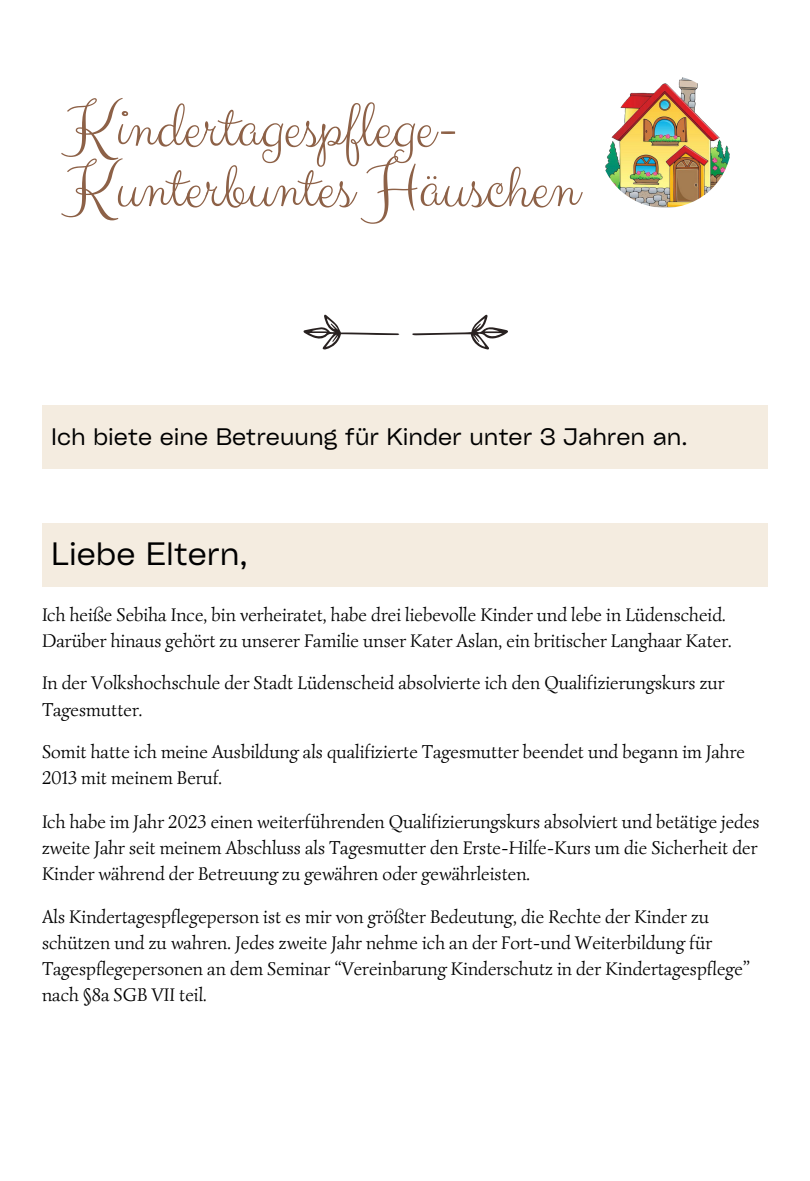
<style>
.page{position:relative;width:810px;height:1181px;background:#fff}
.page>*{position:absolute;margin:0;border:0;box-sizing:border-box;transform-origin:0 0}
.t1{font:67.05px "Clicker Script";color:#8d6147}
.t2{font:30.9px "Cy Grotesk Key";color:#000}
.t3{font:22.8px "Cy Grotesk Key";color:#000}
.t4{font:18.9px/26.2px "Simonetta";color:#000}
</style>
<div class="page">
<img style="left:599px;top:75px;width:133px;height:133px;border-radius:50%">
<svg style="left:412px;top:315px;width:95px;height:35px"></svg>
<svg style="left:303px;top:315px;width:96px;height:34px"></svg>
<div style="left:42px;top:405px;width:726px;height:63px;background:#f4ece0"></div>
<div style="left:42px;top:523px;width:726px;height:63px;background:#f4ece0"></div>
<p class="t1" style="left:64px;top:85px;width:394px">Kindertagespflege-</p>
<p class="t1" style="left:64px;top:146px;width:516px">Kunterbuntes Häuschen</p>
<p class="t3" style="left:51px;top:422px;width:638px">Ich biete eine Betreuung für Kinder unter 3 Jahren an.</p>
<p class="t2" style="left:51px;top:534px;width:198px">Liebe Eltern,</p>
<p class="t4" style="left:42px;top:601px;width:691px">Ich heiße Sebiha Ince, bin verheiratet, habe drei liebevolle Kinder und lebe in Lüdenscheid.<br>Darüber hinaus gehört zu unserer Familie unser Kater Aslan, ein britischer Langhaar Kater.</p>
<p class="t4" style="left:42px;top:670px;width:684px">In der Volkshochschule der Stadt Lüdenscheid absolvierte ich den Qualifizierungskurs zur<br>Tagesmutter.</p>
<p class="t4" style="left:42px;top:738px;width:705px">Somit hatte ich meine Ausbildung als qualifizierte Tagesmutter beendet und begann im Jahre<br>2013 mit meinem Beruf.</p>
<p class="t4" style="left:42px;top:808px;width:719px;text-align:justify">Ich habe im Jahr 2023 einen weiterführenden Qualifizierungskurs absolviert und betätige jedes zweite Jahr seit meinem Abschluss als Tagesmutter den Erste-Hilfe-Kurs um die Sicherheit der Kinder während der Betreuung zu gewähren oder gewährleisten.</p>
<p class="t4" style="left:42px;top:903px;width:709px">Als Kindertagespflegeperson ist es mir von größter Bedeutung, die Rechte der Kinder zu schützen und zu wahren. Jedes zweite Jahr nehme ich an der Fort-und Weiterbildung für Tagespflegepersonen an dem Seminar “Vereinbarung Kinderschutz in der Kindertagespflege” nach §8a SGB VII teil.</p>
</div>
